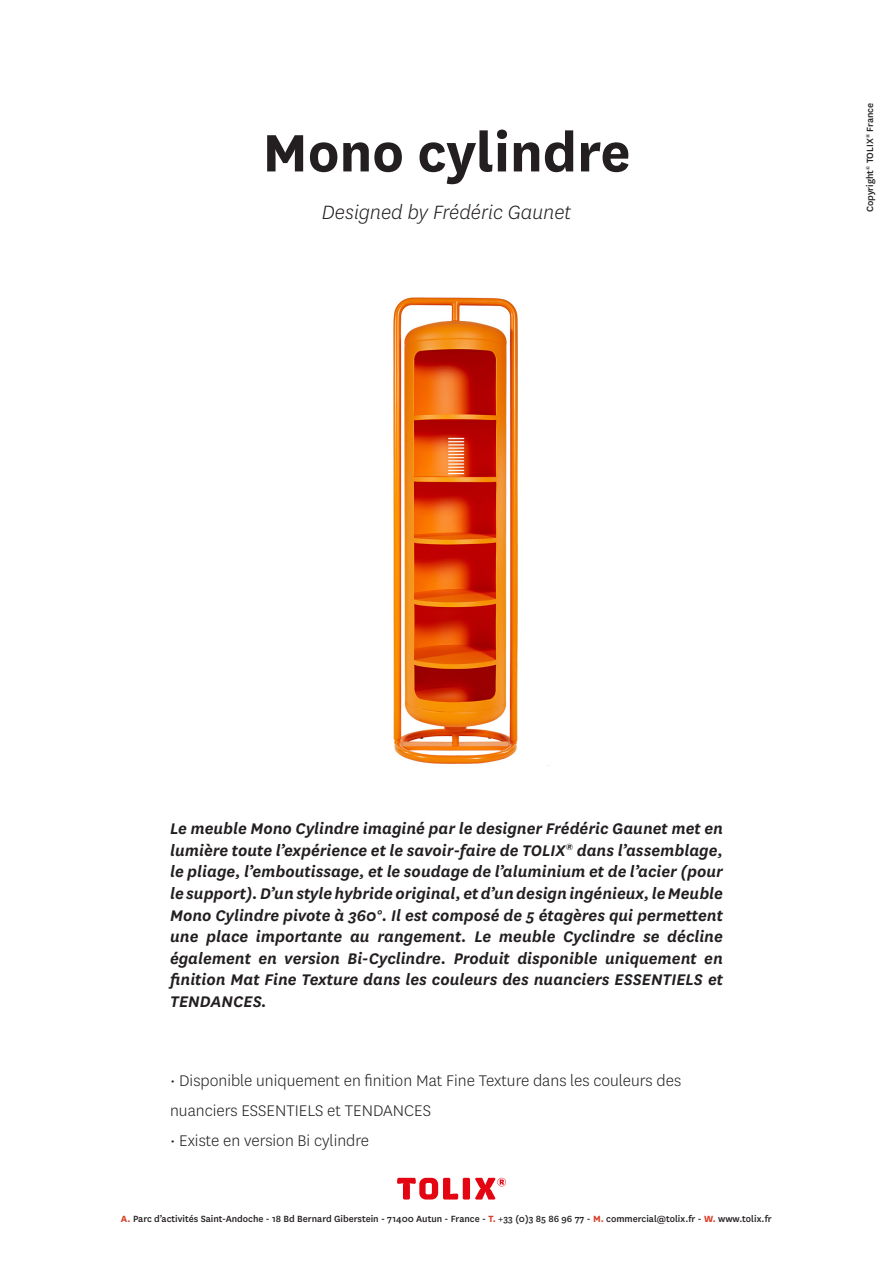
<style>
.page{position:relative;width:893px;height:1263px;background:#fff}
.page>*{position:absolute;margin:0;border:0;box-sizing:border-box;transform-origin:0 0}
.t1{font:700 61.5px "National";color:#231f20}
.t2{font:italic 300 22.5px "National";color:#231f20}
.t3{font:italic 600 18px/21.6px "National";color:#231f20;text-align:justify}
.t4{font:300 18px/30px "National";color:#231f20}
.t5{font:500 10.5px "National";color:#231f20}
.s1{font-weight:700;color:#d93d27}
</style>
<div class="page">
<svg style="left:397px;top:1178px;width:109px;height:21px"></svg>
<img style="left:393px;top:297px;width:156px;height:469px">
<p class="t1" style="left:262px;top:109px;width:370px">Mono cylindre</p>
<p class="t2" style="left:322px;top:199px;width:251px">Designed by Frédéric Gaunet</p>
<p class="t5" style="left:863px;top:212px;width:111px;rotate:-90deg">Copyright<sup>©</sup> TOLIX<sup>®</sup> France</p>
<p class="t3" style="left:170px;top:817px;width:554px">Le meuble Mono Cylindre imaginé par le designer Frédéric Gaunet met en lumière toute l’expérience et le savoir-faire de TOLIX<sup>®</sup> dans l’assemblage, le pliage, l’emboutissage, et le soudage de l’aluminium et de l’acier (pour le support). D’un style hybride original, et d’un design ingénieux, le Meuble Mono Cylindre pivote à 360°. Il est composé de 5 étagères qui permettent une place importante au rangement. Le meuble Cyclindre se décline également en version Bi-Cyclindre. Produit disponible uniquement en finition Mat Fine Texture dans les couleurs des nuanciers ESSENTIELS et TENDANCES.</p>
<p class="t4" style="left:170px;top:1065px;width:513px">• Disponible uniquement en finition Mat Fine Texture dans les couleurs des nuanciers ESSENTIELS et TENDANCES</p>
<p class="t4" style="left:170px;top:1125px;width:201px">• Existe en version Bi cylindre</p>
<p class="t5" style="left:121px;top:1211px;width:652px"><span class="s1">A.</span> Parc d’activités Saint-Andoche - 18 Bd Bernard Giberstein - 71400 Autun - France - <span class="s1">T.</span> +33 (0)3 85 86 96 77 - <span class="s1">M.</span> commercial@tolix.fr - <span class="s1">W.</span> www.tolix.fr</p>
</div>
